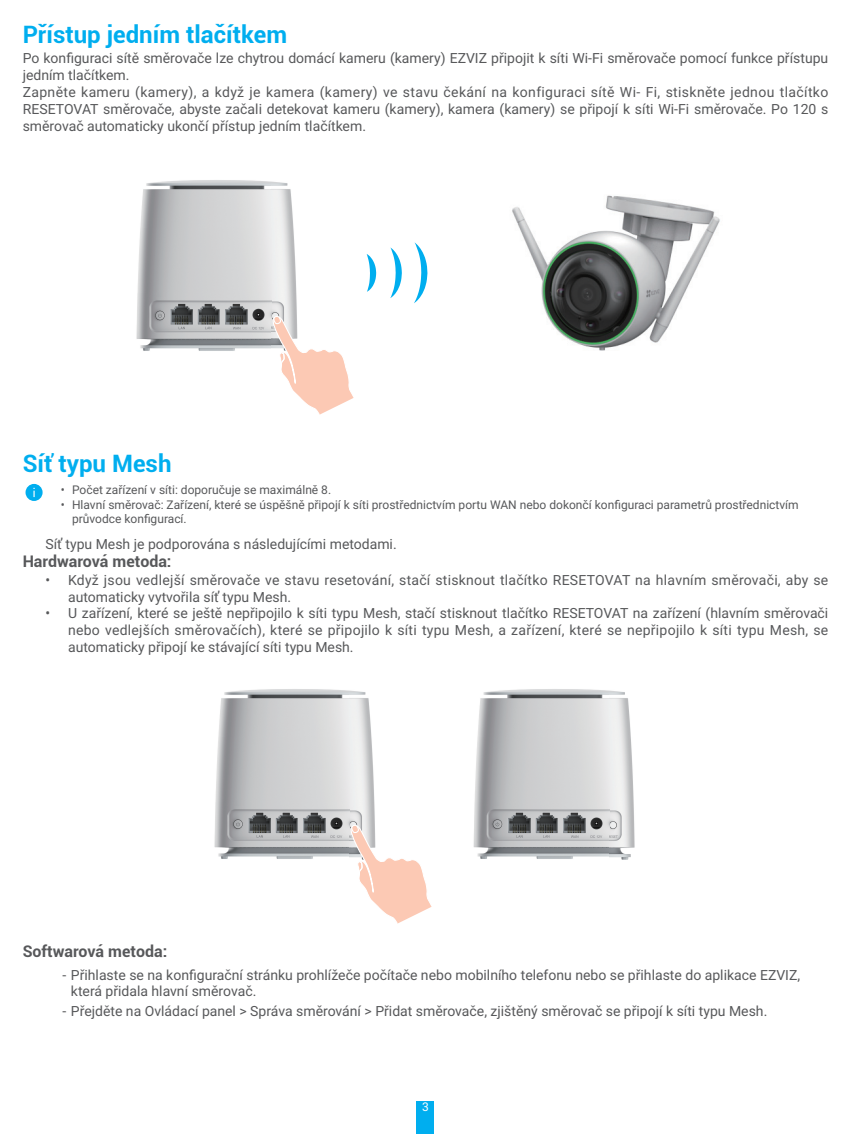
<style>
.page{position:relative;width:851px;height:1134px;background:#fff}
.page>*{position:absolute;margin:0;border:0;box-sizing:border-box;transform-origin:0 0}
.Heading_1{font:700 24px "Roboto";color:#00aeef}
.t1{font:700 16px "Roboto";color:#57585a}
.t2{font:14px/16.8px "Roboto";color:#57585a}
.t3{font:12px/14.4px "Roboto";color:#57585a}
.t4{font:12px "Roboto";color:#fff}
</style>
<div class="page">
<div style="left:417px;top:1101px;width:17px;height:33px;background:#00aeef"></div>
<img style="left:136px;top:180px;width:161px;height:171px">
<svg style="left:272px;top:316px;width:82px;height:99px"></svg>
<img style="left:512px;top:195px;width:208px;height:156px">
<svg style="left:366px;top:254px;width:10px;height:38px"></svg>
<svg style="left:390px;top:248px;width:12px;height:50px"></svg>
<svg style="left:414px;top:242px;width:13px;height:61px"></svg>
<div style="left:26px;top:484px;width:17px;height:17px;background:#00aeef;border-radius:50%"></div>
<svg style="left:33px;top:488px;width:2px;height:9px"></svg>
<img style="left:214px;top:689px;width:161px;height:170px">
<svg style="left:350px;top:825px;width:82px;height:99px"></svg>
<img style="left:473px;top:689px;width:162px;height:171px">
<p class="Heading_1" style="left:23px;top:18px;width:266px">Přístup jedním tlačítkem</p>
<p class="t2" style="left:23px;top:50px;width:807px">Po konfiguraci sítě směrovače lze chytrou domácí kameru (kamery) EZVIZ připojit k síti Wi-Fi směrovače pomocí funkce přístupu jedním tlačítkem.</p>
<p class="t2" style="left:23px;top:83px;width:807px;text-align:justify">Zapněte kameru (kamery), a když je kamera (kamery) ve stavu čekání na konfiguraci sítě Wi- Fi, stiskněte jednou tlačítko RESETOVAT směrovače, abyste začali detekovat kameru (kamery), kamera (kamery) se připojí k síti Wi-Fi směrovače. Po 120 s směrovač automaticky ukončí přístup jedním tlačítkem.</p>
<p class="Heading_1" style="left:23px;top:446px;width:150px">Síť typu Mesh</p>
<p class="t3" style="left:61px;top:482px;width:272px">• Počet zařízení v síti: doporučuje se maximálně 8.</p>
<p class="t3" style="left:72px;top:497px;width:728px;text-indent:-11px">• Hlavní směrovač: Zařízení, které se úspěšně připojí k síti prostřednictvím portu WAN nebo dokončí konfiguraci parametrů prostřednictvím průvodce konfigurací.</p>
<p class="t2" style="left:45px;top:535px;width:353px">Síť typu Mesh je podporována s následujícími metodami.</p>
<p class="t1" style="left:23px;top:550px;width:150px">Hardwarová metoda:</p>
<p class="t2" style="left:68px;top:571px;width:761px;text-indent:-23px">• Když jsou vedlejší směrovače ve stavu resetování, stačí stisknout tlačítko RESETOVAT na hlavním směrovači, aby se automaticky vytvořila síť typu Mesh.</p>
<p class="t2" style="left:68px;top:604px;width:761px;text-align:justify;text-indent:-23px">• U zařízení, které se ještě nepřipojilo k síti typu Mesh, stačí stisknout tlačítko RESETOVAT na zařízení (hlavním směrovači nebo vedlejších směrovačích), které se připojilo k síti typu Mesh, a zařízení, které se nepřipojilo k síti typu Mesh, se automaticky připojí ke stávající síti typu Mesh.</p>
<p class="t1" style="left:23px;top:940px;width:146px">Softwarová metoda:</p>
<p class="t2" style="left:71px;top:966px;width:730px;text-indent:-9px">- Přihlaste se na konfigurační stránku prohlížeče počítače nebo mobilního telefonu nebo se přihlaste do aplikace EZVIZ, která přidala hlavní směrovač.</p>
<p class="t2" style="left:62px;top:1002px;width:706px">- Přejděte na Ovládací panel &gt; Správa směrování &gt; Přidat směrovače, zjištěný směrovač se připojí k síti typu Mesh.</p>
<p class="t4" style="left:422px;top:1099px;width:8px">3</p>
</div>
